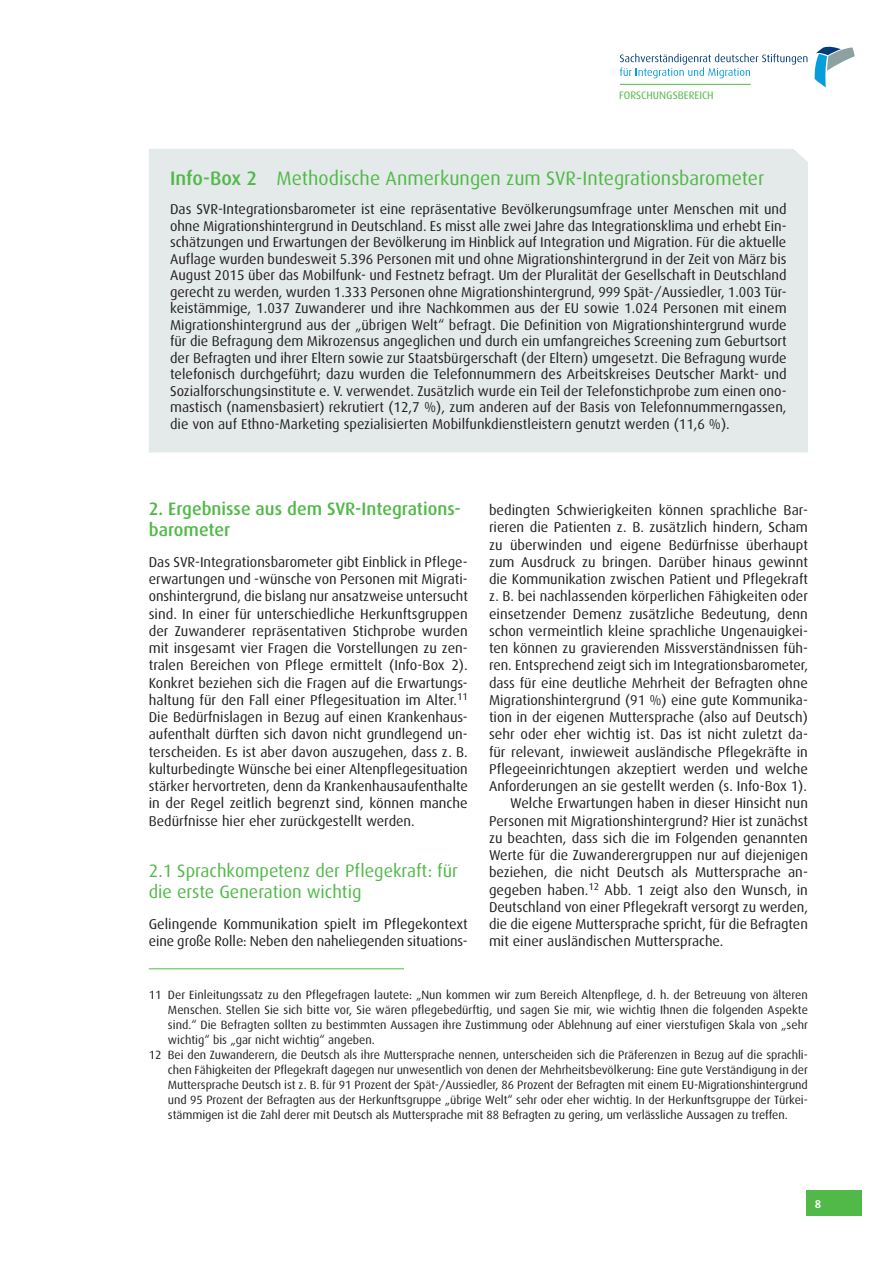
<style>
.page{position:relative;width:893px;height:1263px;background:#fff}
.page>*{position:absolute;margin:0;border:0;box-sizing:border-box;transform-origin:0 0}
.t1{font:19.5px "Dax Turk";color:#51b948}
.t2{font:18px/21px "Dax CE";color:#51b948}
.t3{font:500 18px/21px "Dax CE";color:#51b948}
.t4{font:14.25px/16.5px "Dax Turk";color:#231f20;text-align:justify}
.t5{font:14.25px/17.2px "Dax CE";color:#231f20;text-align:justify}
.t6{font:12px "Dax Turk";letter-spacing:-.005em;color:#231f20}
.t7{font:700 11.4px "Dax CE";color:#fff}
.t8{font:10.8px "Dax Turk";color:#51b948}
.s1{font-weight:500}
</style>
<div class="page">
<div style="left:806px;top:1191px;width:56px;height:25px;background:#51b948"></div>
<svg style="left:814px;top:47px;width:41px;height:40px"></svg>
<svg style="left:620px;top:54px;width:187px;height:24px"></svg>
<hr style="left:620px;top:84px;width:131px;height:1px;background:#51b948">
<div style="left:149px;top:149px;width:659px;height:303px;background:#e4eaea"></div>
<hr style="left:149px;top:968px;width:255px;height:1px;background:#51b948">
<p class="t8" style="left:619px;top:89px;width:96px">FORSCHUNGSBEREICH</p>
<h1 class="t1" style="left:170px;top:168px;width:596px"><span class="s1">Info-Box 2</span> Methodische Anmerkungen zum SVR-Integrationsbarometer</h1>
<p class="t4" style="left:170px;top:201px;width:618px">Das SVR-Integrationsbarometer ist eine repräsentative Bevölkerungsumfrage unter Menschen mit und ohne Migrationshintergrund in Deutschland. Es misst alle zwei Jahre das Integrationsklima und erhebt Ein&shy;schätzungen und Erwartungen der Bevölkerung im Hinblick auf Integration und Migration. Für die aktuelle Auflage wurden bundesweit 5.396 Personen mit und ohne Migrationshintergrund in der Zeit von März bis August 2015 über das Mobilfunk- und Festnetz befragt. Um der Pluralität der Gesellschaft in Deutschland gerecht zu werden, wurden 1.333 Personen ohne Migrationshintergrund, 999 Spät-/Aussiedler, 1.003 Tür&shy;keistämmige, 1.037 Zuwanderer und ihre Nachkommen aus der EU sowie 1.024 Personen mit einem Migrationshintergrund aus der „übrigen Welt“ befragt. Die Definition von Migrationshintergrund wurde für die Befragung dem Mikrozensus angeglichen und durch ein umfangreiches Screening zum Geburtsort der Befragten und ihrer Eltern sowie zur Staatsbürgerschaft (der Eltern) umgesetzt. Die Befragung wurde telefonisch durchgeführt; dazu wurden die Telefonnummern des Arbeitskreises Deutscher Markt- und Sozialforschungsinstitute e. V. verwendet. Zusätzlich wurde ein Teil der Telefonstichprobe zum einen ono&shy;mastisch (namensbasiert) rekrutiert (12,7 %), zum anderen auf der Basis von Telefonnummerngassen, die von auf Ethno-Marketing spezialisierten Mobilfunkdienstleistern genutzt werden (11,6 %).</p>
<p class="t3" style="left:149px;top:498px;width:313px">2. Ergebnisse aus dem SVR-Integrations&shy;barometer</p>
<p class="t5" style="left:149px;top:553px;width:321px">Das SVR-Integrationsbarometer gibt Einblick in Pflege&shy;erwartungen und -wünsche von Personen mit Migrati&shy;onshintergrund, die bislang nur ansatzweise untersucht sind. In einer für unterschiedliche Herkunftsgruppen der Zuwanderer repräsentativen Stichprobe wurden mit insgesamt vier Fragen die Vorstellungen zu zen&shy;tralen Bereichen von Pflege ermittelt (Info-Box 2).<br>Konkret beziehen sich die Fragen auf die Erwartungs&shy;haltung für den Fall einer Pflegesituation im Alter.<sup>11<br></sup>Die Bedürfnislagen in Bezug auf einen Krankenhaus&shy;aufenthalt dürften sich davon nicht grundlegend un&shy;terscheiden. Es ist aber davon auszugehen, dass z. B. kulturbedingte Wünsche bei einer Altenpflegesituation stärker hervortreten, denn da Krankenhausaufenthalte in der Regel zeitlich begrenzt sind, können manche Bedürfnisse hier eher zurückgestellt werden.</p>
<p class="t2" style="left:149px;top:860px;width:311px">2.1 Sprachkompetenz der Pflegekraft: für die erste Generation wichtig</p>
<p class="t5" style="left:149px;top:915px;width:320px">Gelingende Kommunikation spielt im Pflegekontext eine große Rolle: Neben den naheliegenden situations-</p>
<p class="t5" style="left:489px;top:501px;width:321px">bedingten Schwierigkeiten können sprachliche Bar&shy;rieren die Patienten z. B. zusätzlich hindern, Scham zu überwinden und eigene Bedürfnisse überhaupt zum Ausdruck zu bringen. Darüber hinaus gewinnt die Kommunikation zwischen Patient und Pflegekraft z. B. bei nachlassenden körperlichen Fähigkeiten oder einsetzender Demenz zusätzliche Bedeutung, denn schon vermeintlich kleine sprachliche Ungenauigkei&shy;ten können zu gravierenden Missverständnissen füh&shy;ren. Entsprechend zeigt sich im Integrationsbarometer, dass für eine deutliche Mehrheit der Befragten ohne Migrationshintergrund (91 %) eine gute Kommunika&shy;tion in der eigenen Muttersprache (also auf Deutsch) sehr oder eher wichtig ist. Das ist nicht zuletzt da&shy;für relevant, inwieweit ausländische Pflegekräfte in Pflegeeinrichtungen akzeptiert werden und welche Anforderungen an sie gestellt werden (s. Info-Box 1).</p>
<p class="t4" style="left:489px;top:795px;width:320px;line-height:17.2px;text-indent:21px">Welche Erwartungen haben in dieser Hinsicht nun Personen mit Migrationshintergrund? Hier ist zunächst zu beachten, dass sich die im Folgenden genannten Werte für die Zuwanderergruppen nur auf diejenigen beziehen, die nicht Deutsch als Muttersprache an&shy;gegeben haben.<sup>12</sup> Abb. 1 zeigt also den Wunsch, in Deutschland von einer Pflegekraft versorgt zu werden, die die eigene Muttersprache spricht, für die Befragten mit einer ausländischen Muttersprache.</p>
<p class="t6" style="left:149px;top:988px;width:661px">11 Der Einleitungssatz zu den Pflegefragen lautete: „Nun kommen wir zum Bereich Altenpflege, d. h. der Betreuung von älteren</p>
<p class="t6" style="left:168px;top:1003px;width:641px">Menschen. Stellen Sie sich bitte vor, Sie wären pflegebedürftig, und sagen Sie mir, wie wichtig Ihnen die folgenden Aspekte</p>
<p class="t6" style="left:168px;top:1018px;width:641px">sind.“ Die Befragten sollten zu bestimmten Aussagen ihre Zustimmung oder Ablehnung auf einer vierstufigen Skala von „sehr</p>
<p class="t6" style="left:168px;top:1033px;width:208px">wichtig“ bis „gar nicht wichtig“ angeben.</p>
<p class="t6" style="left:149px;top:1048px;width:661px">12 Bei den Zuwanderern, die Deutsch als ihre Muttersprache nennen, unterscheiden sich die Präferenzen in Bezug auf die sprachli-</p>
<p class="t6" style="left:168px;top:1063px;width:641px">chen Fähigkeiten der Pflegekraft dagegen nur unwesentlich von denen der Mehrheitsbevölkerung: Eine gute Verständigung in der</p>
<p class="t6" style="left:168px;top:1078px;width:641px">Muttersprache Deutsch ist z. B. für 91 Prozent der Spät-/Aussiedler, 86 Prozent der Befragten mit einem EU-Migrationshintergrund</p>
<p class="t6" style="left:168px;top:1093px;width:641px">und 95 Prozent der Befragten aus der Herkunftsgruppe „übrige Welt“ sehr oder eher wichtig. In der Herkunftsgruppe der Türkei-</p>
<p class="t6" style="left:168px;top:1108px;width:621px">stämmigen ist die Zahl derer mit Deutsch als Muttersprache mit 88 Befragten zu gering, um verlässliche Aussagen zu treffen.</p>
<p class="t7" style="left:815px;top:1196px;width:8px">8</p>
</div>
